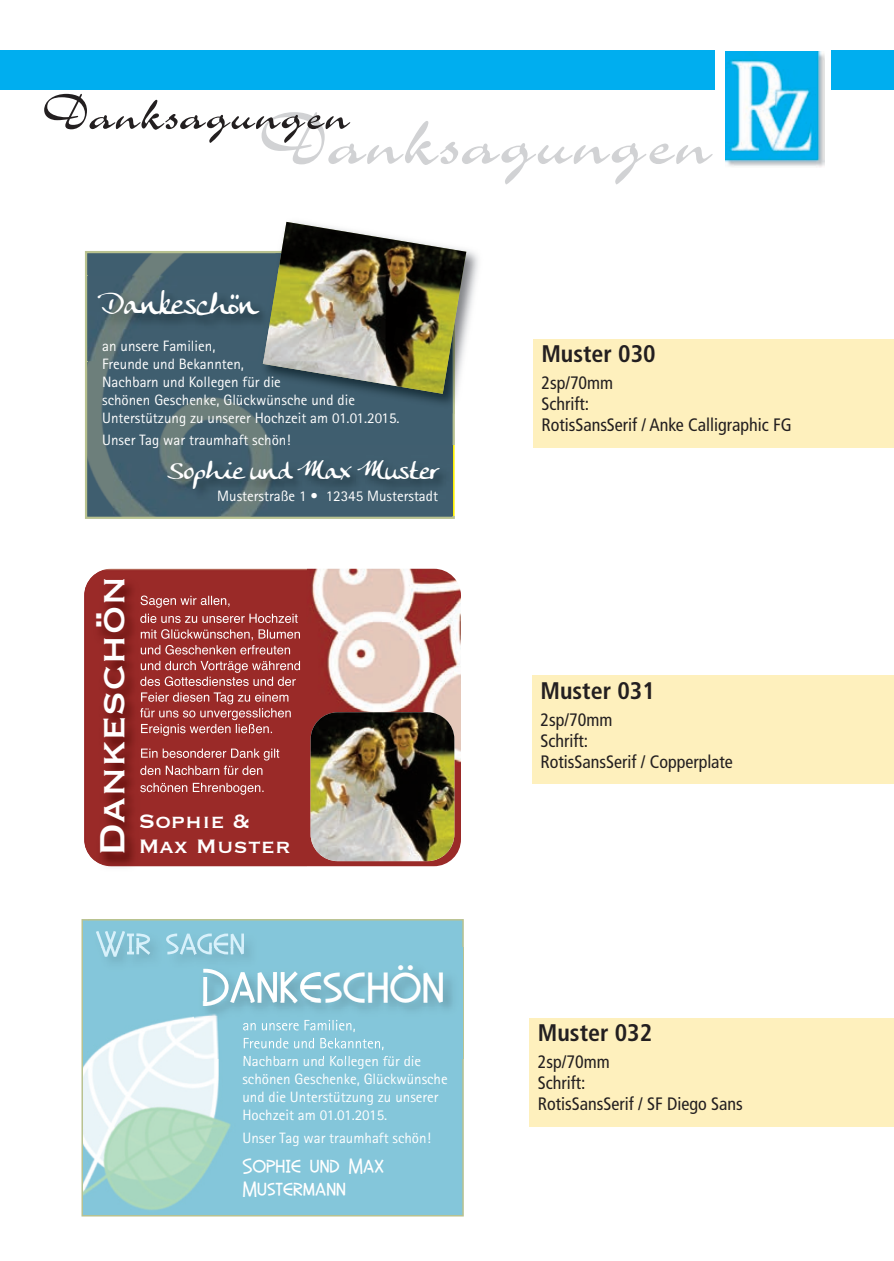
<style>
.page{position:relative;width:894px;height:1261px;background:#fff}
.page>*{position:absolute;margin:0;border:0;box-sizing:border-box;transform-origin:0 0}
.t1{font:84px "Charme";color:#d1d2d4}
.t2{font:57px "Charme";color:#231f20}
.t3{font:45.9px "Copperplate";color:#fff}
.t4{font:45.9px "SF Diego Sans";color:#fff}
.t5{font:30.15px "Anke Calligraphic FG";color:#fff}
.t6{font:25.5px/25.3px "Copperplate";color:#fff}
.t7{font:25.35px "Anke Calligraphic FG";color:#fff}
.t8{font:700 condensed 24px "Frutiger";color:#231f20}
.t9{font:19.5px/22.5px "SF Diego Sans";color:#fff}
.t10{font:condensed 18px/21px "Frutiger";color:#231f20}
.t11{font:15px/18px "Rotis Sans Serif";color:#fff}
</style>
<div class="page">
<img style="left:88px;top:254px;width:364px;height:262px">
<div style="left:85px;top:251px;width:370px;height:268px;border:2px solid #b9c290"></div>
<img style="left:276px;top:221px;width:202px;height:194px">
<img style="left:254px;top:253px;width:199px;height:161px">
<img style="left:263px;top:222px;width:203px;height:172px">
<img style="left:86px;top:276px;width:172px;height:85px">
<img style="left:258px;top:276px;width:5px;height:85px">
<img style="left:263px;top:276px;width:123px;height:85px">
<img style="left:113px;top:445px;width:342px;height:71px">
<div style="left:533px;top:339px;width:361px;height:108px;background:#fef0bd"></div>
<img style="left:84px;top:569px;width:377px;height:297px;border-radius:27px">
<img style="left:311px;top:712px;width:143px;height:149px;border-radius:27px">
<img style="left:107px;top:568px;width:200px;height:299px">
<img style="left:84px;top:569px;width:27px;height:297px">
<img style="left:141px;top:595px;width:68px;height:13px">
<img style="left:140px;top:613px;width:86px;height:10px">
<img style="left:141px;top:629px;width:88px;height:10px">
<img style="left:141px;top:645px;width:81px;height:9px">
<img style="left:141px;top:661px;width:93px;height:9px">
<img style="left:140px;top:676px;width:67px;height:10px">
<img style="left:141px;top:692px;width:84px;height:10px">
<img style="left:140px;top:708px;width:86px;height:9px">
<img style="left:141px;top:724px;width:83px;height:12px">
<img style="left:141px;top:748px;width:81px;height:10px">
<img style="left:140px;top:765px;width:76px;height:10px">
<img style="left:140px;top:783px;width:84px;height:9px">
<div style="left:532px;top:675px;width:362px;height:109px;background:#fef0bd"></div>
<img style="left:84px;top:922px;width:377px;height:291px">
<div style="left:81px;top:919px;width:383px;height:297px;border:2px solid #b9c290"></div>
<img style="left:462px;top:947px;width:2px;height:111px">
<img style="left:195px;top:1000px;width:267px;height:58px">
<img style="left:320px;top:947px;width:142px;height:53px">
<img style="left:243px;top:1020px;width:108px;height:10px">
<img style="left:244px;top:1038px;width:116px;height:10px">
<img style="left:244px;top:1056px;width:120px;height:2px">
<img style="left:89px;top:919px;width:231px;height:81px">
<img style="left:203px;top:967px;width:117px;height:33px">
<img style="left:96px;top:931px;width:148px;height:16px">
<img style="left:100px;top:947px;width:144px;height:9px">
<div style="left:530px;top:1018px;width:364px;height:108px;background:#fef0bd"></div>
<div style="left:0;top:50px;width:894px;height:40px;background:#00aeef"></div>
<div style="left:716px;top:49px;width:115px;height:118px;background:#fff"></div>
<img style="left:726px;top:52px;width:99px;height:115px">
<h2 class="t2" style="left:43px;top:94px;width:309px">Danksagungen</h2>
<h1 class="t1" style="left:259px;top:112px;width:455px">Danksagungen</h1>
<h3 class="t5" style="left:98px;top:286px;width:161px">Dankeschön</h3>
<p class="t11" style="left:102px;top:338px;width:299px">an unsere Familien,<br>Freunde und Bekannten,<br>Nachbarn und Kollegen für die<br>schönen Geschenke, Glückwünsche und die Unterstützung zu unserer Hochzeit am 01.01.2015.</p>
<p class="t11" style="left:102px;top:432px;width:190px">Unser Tag war traumhaft schön!</p>
<h3 class="t7" style="left:168px;top:455px;width:273px">Sophie und Max Muster</h3>
<p class="t11" style="left:217px;top:488px;width:222px">Musterstraße 1 • 12345 Musterstadt</p>
<h3 class="t3" style="left:82px;top:856px;width:282px;rotate:-90deg">Dankeschön</h3>
<h3 class="t6" style="left:138px;top:806px;width:154px">Sophie &amp;<br>Max Muster</h3>
<h3 class="t4" style="left:201px;top:962px;width:245px">Dankeschön</h3>
<p class="t11" style="left:242px;top:1053px;width:207px">Nachbarn und Kollegen für die schönen Geschenke, Glückwünsche und die Unterstützung zu unserer<br>Hochzeit am 01.01.2015.</p>
<p class="t11" style="left:242px;top:1130px;width:190px">Unser Tag war traumhaft schön!</p>
<h3 class="t9" style="left:242px;top:1156px;width:143px">Sophie und Max<br>Mustermann</h3>
<h3 class="t8" style="left:541px;top:344px;width:116px">Muster 030</h3>
<p class="t10" style="left:541px;top:374px;width:252px">2sp/70mm<br>Schrift:<br>RotisSansSerif / Anke Calligraphic FG</p>
<h3 class="t8" style="left:541px;top:681px;width:116px">Muster 031</h3>
<p class="t10" style="left:541px;top:710px;width:194px">2sp/70mm<br>Schrift:<br>RotisSansSerif / Copperplate</p>
<h3 class="t8" style="left:538px;top:1023px;width:116px">Muster 032</h3>
<p class="t10" style="left:538px;top:1053px;width:206px">2sp/70mm<br>Schrift:<br>RotisSansSerif / SF Diego Sans</p>
</div>
